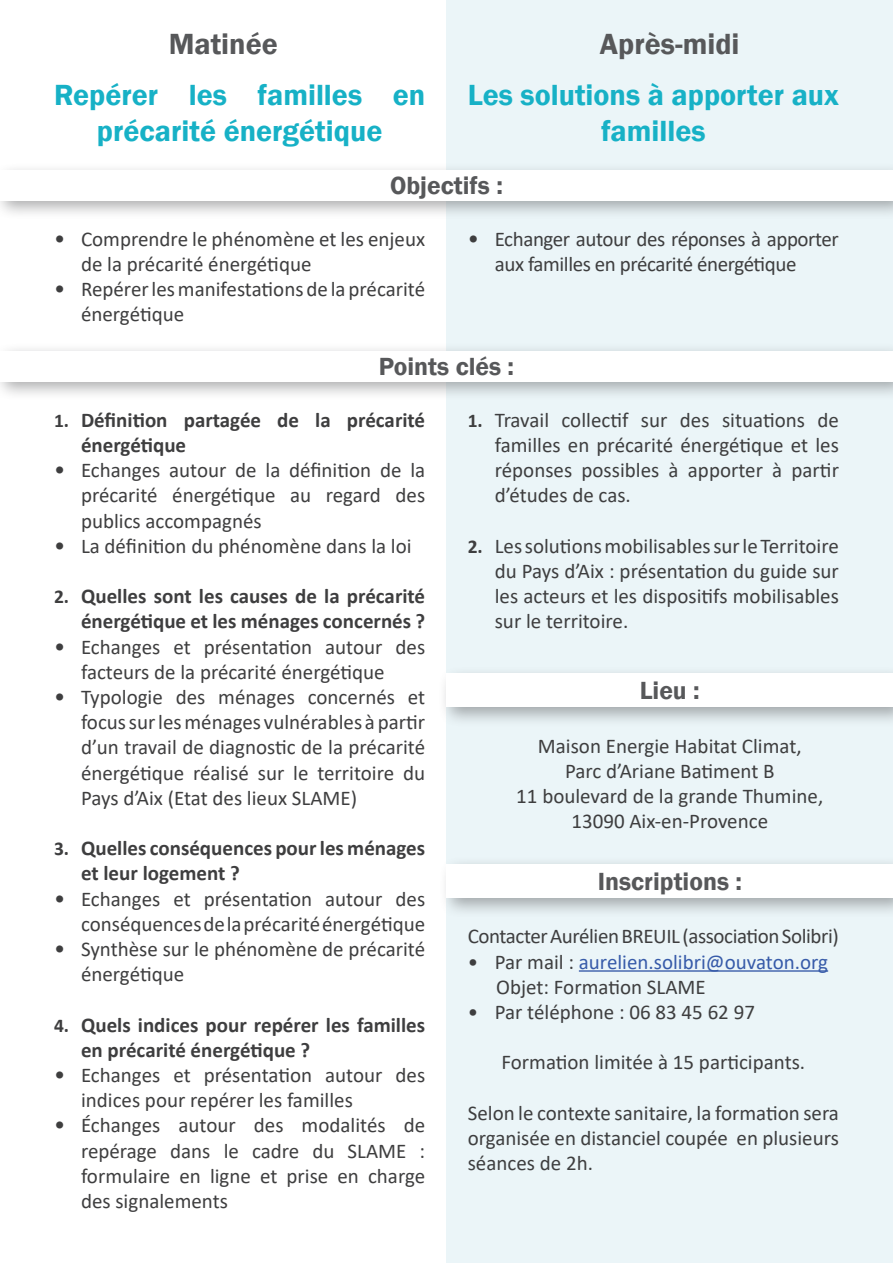
<style>
.page{position:relative;width:893px;height:1263px;background:#fff}
.page>*{position:absolute;margin:0;border:0;box-sizing:border-box;transform-origin:0 0}
.t1{font:600 30px/36px "Franklin Gothic";color:#17b1c6;text-align:center}
.t2{font:600 30px "Franklin Gothic";color:#57585a}
.t3{font:600 25.5px "Franklin Gothic";color:#57585a}
.t4{font:21px/25.2px "Calibri";color:#3e3e3f;text-align:justify}
.t5{font:700 21px/25.2px "Calibri";color:#3e3e3f}
.t6{font:21px/25.2px "Calibri";letter-spacing:-.02em;color:#3e3e3f}
.t7{font:21px "Calibri";color:#375ba9}
.s1{font-size:22.5px}
.s2{font-size:19.5px}
.s3{font-weight:700;font-size:19.5px}
.s4{color:#3e3e3f}
</style>
<div class="page">
<div style="left:446px;top:0;width:447px;height:1263px;background:#ebf5f8"></div>
<hr style="left:579px;top:970px;width:249px;height:2px;background:#375ba9">
<div style="left:0;top:162px;width:893px;height:59px;background:#57585a;opacity:.5"></div>
<div style="left:0;top:170px;width:893px;height:30px;background:#fff"></div>
<div style="left:438px;top:665px;width:455px;height:62px;background:#57585a;opacity:.5"></div>
<div style="left:446px;top:674px;width:447px;height:33px;background:#fff"></div>
<div style="left:438px;top:856px;width:455px;height:62px;background:#57585a;opacity:.5"></div>
<div style="left:447px;top:864px;width:446px;height:34px;background:#fff"></div>
<div style="left:0;top:343px;width:893px;height:59px;background:#57585a;opacity:.5"></div>
<div style="left:0;top:351px;width:893px;height:30px;background:#fff"></div>
<p class="t2" style="left:169px;top:25px;width:111px">Matinée</p>
<p class="t2" style="left:600px;top:25px;width:141px">Après-midi</p>
<p class="t1" style="left:54px;top:77px;width:373px">Repérer les familles en précarité énergétique</p>
<p class="t1" style="left:468px;top:77px;width:373px">Les solutions à apporter aux familles</p>
<p class="t3" style="left:390px;top:170px;width:114px">Objectifs :</p>
<p class="t4" style="left:81px;top:226px;width:346px;text-indent:-27px"><span class="s1">•</span> Comprendre le phénomène et les enjeux de la précarité énergétique</p>
<p class="t4" style="left:81px;top:276px;width:346px;text-indent:-27px"><span class="s1">•</span> Repérer les manifestations de la précarité énergétique</p>
<p class="t6" style="left:495px;top:226px;width:346px;text-indent:-27px"><span class="s1">•</span> Echanger autour des réponses à apporter aux familles en précarité énergétique</p>
<p class="t3" style="left:379px;top:350px;width:137px">Points clés :</p>
<p class="t5" style="left:81px;top:407px;width:346px;text-indent:-27px"><span class="s2">1.</span> Définition partagée de la précarité énergétique</p>
<p class="t4" style="left:81px;top:457px;width:346px;text-indent:-27px"><span class="s1">•</span> Echanges autour de la définition de la précarité énergétique au regard des publics accompagnés</p>
<p class="t4" style="left:54px;top:533px;width:359px"><span class="s1">•</span> La définition du phénomène dans la loi</p>
<p class="t5" style="left:54px;top:583px;width:373px;text-align:right"><span class="s2">2.</span> Quelles sont les causes de la précarité énergétique et les ménages concernés ?</p>
<p class="t4" style="left:81px;top:633px;width:346px;text-indent:-27px"><span class="s1">•</span> Echanges et présentation autour des facteurs de la précarité énergétique</p>
<p class="t4" style="left:81px;top:684px;width:346px;text-indent:-27px"><span class="s1">•</span> Typologie des ménages concernés et focus sur les ménages vulnérables à partir d’un travail de diagnostic de la précarité énergétique réalisé sur le territoire du Pays d’Aix (Etat des lieux SLAME)</p>
<p class="t5" style="left:81px;top:835px;width:346px;text-indent:-27px"><span class="s2">3.</span> Quelles conséquences pour les ménages et leur logement ?</p>
<p class="t4" style="left:54px;top:885px;width:373px;text-align:right"><span class="s1">•</span> Echanges et présentation autour des conséquences de la précarité énergétique</p>
<p class="t4" style="left:81px;top:936px;width:346px;text-indent:-27px"><span class="s1">•</span> Synthèse sur le phénomène de précarité énergétique</p>
<p class="t5" style="left:81px;top:1012px;width:346px;text-indent:-27px"><span class="s2">4.</span> Quels indices pour repérer les familles en précarité énergétique ?</p>
<p class="t4" style="left:81px;top:1062px;width:346px;text-indent:-27px"><span class="s1">•</span> Echanges et présentation autour des indices pour repérer les familles</p>
<p class="t4" style="left:81px;top:1112px;width:346px;text-indent:-27px"><span class="s1">•</span> Échanges autour des modalités de repérage dans le cadre du SLAME : formulaire en ligne et prise en charge des signalements</p>
<p class="t4" style="left:495px;top:407px;width:346px;text-indent:-27px"><span class="s3">1.</span> Travail collectif sur des situations de familles en précarité énergétique et les réponses possibles à apporter à partir d’études de cas.</p>
<p class="t4" style="left:495px;top:533px;width:346px;text-indent:-27px"><span class="s3">2.</span> Les solutions mobilisables sur le Territoire du Pays d’Aix : présentation du guide sur les acteurs et les dispositifs mobilisables sur le territoire.</p>
<p class="t3" style="left:640px;top:675px;width:61px">Lieu :</p>
<p class="t4" style="left:538px;top:732px;width:265px">Maison Energie Habitat Climat,</p>
<p class="t4" style="left:565px;top:758px;width:211px">Parc d’Ariane Batiment B</p>
<p class="t4" style="left:516px;top:783px;width:308px">11 boulevard de la grande Thumine,</p>
<p class="t4" style="left:571px;top:808px;width:198px">13090 Aix-en-Provence</p>
<p class="t3" style="left:598px;top:865px;width:146px">Inscriptions :</p>
<p class="t6" style="left:468px;top:923px;width:373px">Contacter Aurélien BREUIL (association Solibri)</p>
<p class="t7" style="left:468px;top:947px;width:362px"><span class="s4">• Par mail :</span> aurelien.solibri@ouvaton.org</p>
<p class="t4" style="left:496px;top:974px;width:211px">Objet: Formation SLAME</p>
<p class="t4" style="left:468px;top:999px;width:289px">• Par téléphone : 06 83 45 62 97</p>
<p class="t4" style="left:501px;top:1049px;width:305px">Formation limitée à 15 participants.</p>
<p class="t4" style="left:468px;top:1100px;width:373px">Selon le contexte sanitaire, la formation sera organisée en distanciel coupée en plusieurs séances de 2h.</p>
</div>
